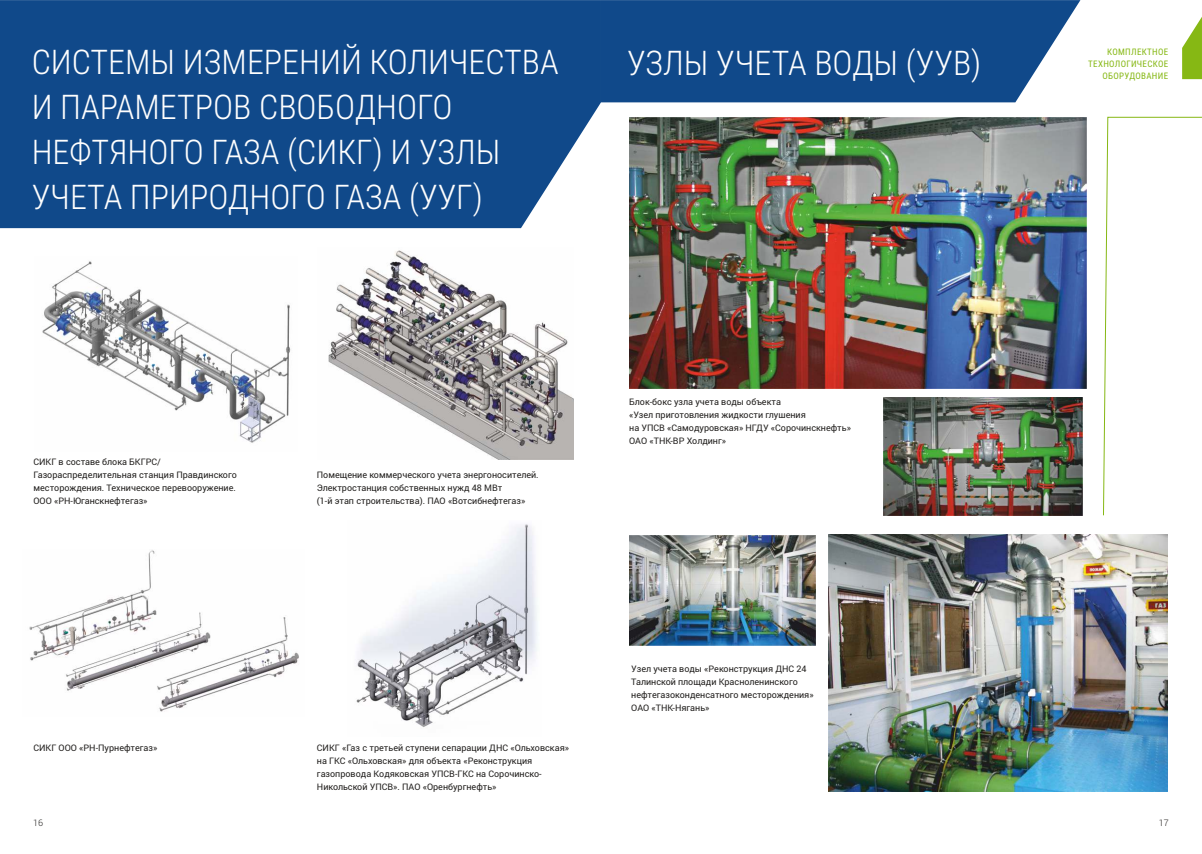
<style>
.page{position:relative;width:1202px;height:854px;background:#fff}
.page>*{position:absolute;margin:0;border:0;box-sizing:border-box;transform-origin:0 0}
.t1{font:300 34px/44.9px "Roboto Condensed";color:#fefefe}
.t2{font:9px/13.1px "Roboto";color:#22201e}
.t3{font:9px/11.9px "Roboto Condensed";letter-spacing:.035em;color:#86b814;text-align:right}
.t4{font:300 9px "Roboto";color:#22201e}
</style>
<div class="page">
<img style="left:29px;top:550px;width:270px;height:162px">
<img style="left:328px;top:250px;width:245px;height:209px">
<img style="left:42px;top:261px;width:249px;height:182px">
<svg style="left:1182px;top:17px;width:20px;height:62px"></svg>
<img style="left:883px;top:397px;width:199px;height:118px">
<img style="left:629px;top:117px;width:458px;height:271px">
<img style="left:629px;top:535px;width:186px;height:110px">
<img style="left:828px;top:534px;width:340px;height:257px">
<img style="left:356px;top:524px;width:181px;height:203px">
<div style="left:0;top:0;width:601px;height:228px;background:#10498a"></div>
<svg style="left:601px;top:0;width:479px;height:102px;background:#205591"></svg>
<svg style="left:1103px;top:117px;width:99px;height:398px"></svg>
<h1 class="t1" style="left:32px;top:43px;width:528px">СИСТЕМЫ ИЗМЕРЕНИЙ КОЛИЧЕСТВА<br>И ПАРАМЕТРОВ СВОБОДНОГО<br>НЕФТЯНОГО ГАЗА (СИКГ) И УЗЛЫ<br>УЧЕТА ПРИРОДНОГО ГАЗА (УУГ)</h1>
<h1 class="t1" style="left:627px;top:44px;width:356px">УЗЛЫ УЧЕТА ВОДЫ (УУВ)</h1>
<p class="t2" style="left:34px;top:455px;width:205px">СИКГ в составе блока БКГРС/ Газораспределительная станция Правдинского месторождения. Техническое перевооружение.<br>ООО «РН-Юганскнефтегаз»</p>
<p class="t2" style="left:33px;top:740px;width:125px">СИКГ ООО «РН-Пурнефтегаз»</p>
<p class="t2" style="left:317px;top:468px;width:223px">Помещение коммерческого учета энергоносителей.<br>Электростанция собственных нужд 48 МВт<br>(1-й этап строительства). ПАО «Вотсибнефтегаз»</p>
<p class="t2" style="left:629px;top:394px;width:223px">Блок-бокс узла учета воды объекта<br>«Узел приготовления жидкости глушения<br>на УПСВ «Самодуровская» НГДУ «Сорочинскнефть» ОАО «ТНК-BP Холдинг»</p>
<p class="t2" style="left:317px;top:740px;width:254px">СИКГ «Газ с третьей ступени сепарации ДНС «Ольховская» на ГКС «Ольховская» для объекта «Реконструкция газопровода Кодяковская УПСВ-ГКС на Сорочинско-Никольской УПСВ». ПАО «Оренбургнефть»</p>
<p class="t2" style="left:631px;top:662px;width:184px">Узел учета воды «Реконструкция ДНС 24<br>Талинской площади Красноленинского нефтегазоконденсатного месторождения» ОАО «ТНК-Нягань»</p>
<p class="t3" style="left:1088px;top:47px;width:81px">КОМПЛЕКТНОЕ<br>ТЕХНОЛОГИЧЕСКОЕ<br>ОБОРУДОВАНИЕ</p>
<p class="t4" style="left:33px;top:815px;width:11px">16</p>
<p class="t4" style="left:1159px;top:815px;width:11px">17</p>
</div>
